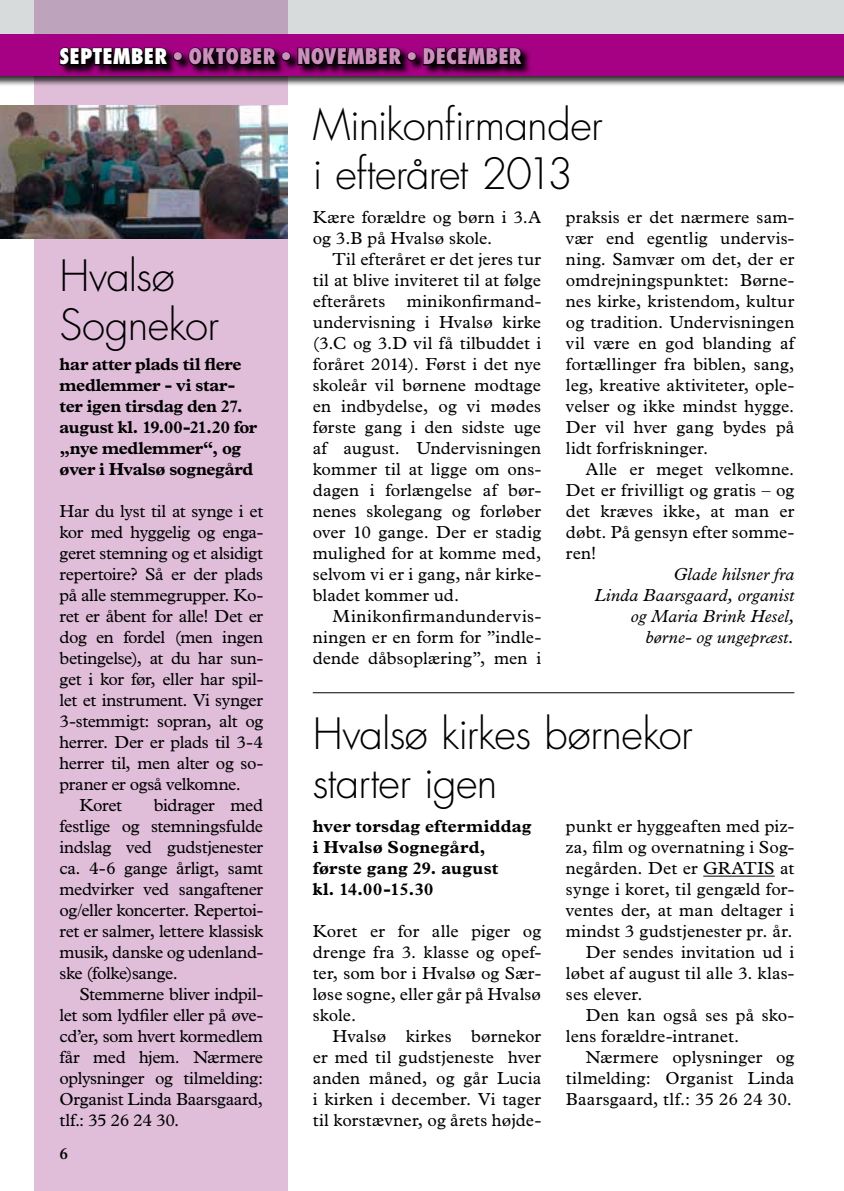
<style>
.page{position:relative;width:844px;height:1191px;background:#fff}
.page>*{position:absolute;margin:0;border:0;box-sizing:border-box;transform-origin:0 0}
.t1{font:300 42px/49px "Futura Std";letter-spacing:-.015em;color:#000}
.t2{font:800 condensed 21px "Futura Std";letter-spacing:.005em;color:#cd8fbd}
.t3{font:17.5px/21px "Plantin Std";color:#000;text-align:justify}
.t4{font:700 17.5px/21px "Plantin Std";letter-spacing:-.005em;color:#000}
.t5{font:17.5px "Plantin Std";letter-spacing:-.02em;color:#000}
.t6{font:17.5px "Plantin Std";letter-spacing:-.025em;color:#000}
.t7{font:italic 17.5px/21px "Plantin Std";letter-spacing:.01em;color:#000;text-align:right}
.t8{font:17.5px "Plantin Std";letter-spacing:.02em;color:#000}
.t9{font:600 16.62px "Plantin Std";color:#000}
.s1{color:#fff}
</style>
<div class="page">
<div style="left:0;top:0;width:843px;height:76px;background:#d8dbdc"></div>
<div style="left:35px;top:0;width:253px;height:1191px;background:#e0beda"></div>
<div style="left:0;top:34px;width:843px;height:52px;background:#000;opacity:.75"></div>
<div style="left:0;top:35px;width:843px;height:41px;background:#a60084"></div>
<svg style="left:169px;top:49px;width:361px;height:26px"></svg>
<svg style="left:58px;top:0;width:111px;height:85px"></svg>
<div style="left:173px;top:52px;width:9px;height:9px;border:2px solid #000;border-radius:50%"></div>
<svg style="left:187px;top:47px;width:90px;height:20px;background:#26001e"></svg>
<div style="left:281px;top:52px;width:10px;height:9px;border:2px solid #000;border-radius:50%"></div>
<svg style="left:296px;top:34px;width:107px;height:52px"></svg>
<div style="left:407px;top:52px;width:9px;height:9px;border:2px solid #000;border-radius:50%"></div>
<svg style="left:422px;top:34px;width:101px;height:51px"></svg>
<img style="left:0;top:106px;width:288px;height:133px">
<hr style="left:703px;top:875px;width:71px;height:1px;background:#000">
<hr style="left:313px;top:692px;width:481px;height:1px;background:#000">
<p class="t2" style="left:60px;top:43px;width:463px"><span class="s1">SEPTEMBER</span> • OKTOBER • NOVEMBER • DECEMBER</p>
<h1 class="t1" style="left:60px;top:253px;width:161px">Hvalsø<br>Sognekor</h1>
<p class="t4" style="left:60px;top:354px;width:199px">har atter plads til flere medlemmer - vi star&shy;ter igen tirsdag den 27. august kl. 19.00-21.20 for „nye medlemmer“, og øver i Hvalsø sognegård</p>
<p class="t3" style="left:60px;top:501px;width:205px">Har du lyst til at synge i et</p>
<p class="t5" style="left:60px;top:522px;width:205px">kor med hyggelig og enga-</p>
<p class="t5" style="left:60px;top:543px;width:205px">geret stemning og et alsidigt</p>
<p class="t5" style="left:60px;top:564px;width:205px">repertoire? Så er der plads</p>
<p class="t6" style="left:60px;top:585px;width:205px">på alle stemmegrupper. Ko-</p>
<p class="t5" style="left:60px;top:606px;width:205px">ret er åbent for alle! Det er</p>
<p class="t6" style="left:60px;top:627px;width:205px">dog en fordel (men ingen</p>
<p class="t5" style="left:60px;top:648px;width:205px">betingelse), at du har sun-</p>
<p class="t6" style="left:60px;top:669px;width:205px">get i kor før, eller har spil-</p>
<p class="t3" style="left:60px;top:690px;width:205px">let et instrument. Vi synger</p>
<p class="t6" style="left:60px;top:711px;width:205px">3-stemmigt: sopran, alt og</p>
<p class="t5" style="left:60px;top:732px;width:205px">herrer. Der er plads til 3-4</p>
<p class="t5" style="left:60px;top:753px;width:205px">herrer til, men alter og so-</p>
<p class="t6" style="left:60px;top:774px;width:183px">praner er også velkomne.</p>
<p class="t3" style="left:79px;top:795px;width:44px">Koret</p>
<p class="t3" style="left:60px;top:795px;width:205px;text-indent:94px">bidrager med festlige og stemningsfulde indslag ved gudstjenester ca. 4-6 gange årligt, samt medvirker ved sangaftener og/eller koncerter. Repertoi&shy;ret er salmer, lettere klassisk musik, danske og udenland&shy;ske (folke)sange.</p>
<p class="t3" style="left:60px;top:984px;width:205px;text-indent:20px">Stemmerne bliver indpil&shy;let som lydfiler eller på øve&shy;cd’er, som hvert kormedlem får med hjem. Nærmere oplysninger og tilmelding:<br>Organist Linda Baarsgaard, tlf.: 35 26 24 30.</p>
<p class="t9" style="left:60px;top:1143px;width:10px">6</p>
<h1 class="t1" style="left:313px;top:102px;width:291px">Minikonfirmander i efteråret 2013</h1>
<p class="t3" style="left:313px;top:207px;width:230px">Kære forældre og børn i 3.A og 3.B på Hvalsø skole.</p>
<p class="t3" style="left:313px;top:249px;width:230px;text-indent:20px">Til efteråret er det jeres tur til at blive inviteret til at følge efterårets minikonfirmand&shy;undervisning i Hvalsø kirke (3.C og 3.D vil få tilbuddet i foråret 2014). Først i det nye skoleår vil børnene modtage en indbydelse, og vi mødes første gang i den sidste uge af august. Undervisningen kommer til at ligge om ons&shy;dagen i forlængelse af bør&shy;nenes skolegang og forløber over 10 gange. Der er stadig mulighed for at komme med, selvom vi er i gang, når kirke&shy;bladet kommer ud.</p>
<p class="t3" style="left:313px;top:606px;width:230px;text-indent:20px">Minikonfirmandundervis&shy;ningen er en form for ”indle&shy;dende dåbsoplæring”, men i</p>
<p class="t3" style="left:566px;top:207px;width:230px">praksis er det nærmere sam&shy;vær end egentlig undervis&shy;ning. Samvær om det, der er omdrejningspunktet: Børne&shy;nes kirke, kristendom, kultur og tradition. Undervisningen vil være en god blanding af fortællinger fra biblen, sang, leg, kreative aktiviteter, ople&shy;velser og ikke mindst hygge.<br>Der vil hver gang bydes på lidt forfriskninger.</p>
<p class="t3" style="left:566px;top:459px;width:230px;text-indent:20px">Alle er meget velkomne.<br>Det er frivilligt og gratis – og det kræves ikke, at man er døbt. På gensyn efter somme&shy;ren!</p>
<p class="t7" style="left:594px;top:564px;width:201px">Glade hilsner fra<br>Linda Baarsgaard, organist og Maria Brink Hesel, børne- og ungepræst.</p>
<h1 class="t1" style="left:313px;top:711px;width:381px">Hvalsø kirkes børnekor starter igen</h1>
<p class="t4" style="left:313px;top:816px;width:220px">hver torsdag eftermiddag i Hvalsø Sognegård, første gang 29. august<br>kl. 14.00-15.30</p>
<p class="t3" style="left:313px;top:921px;width:230px">Koret er for alle piger og drenge fra 3. klasse og opef&shy;ter, som bor i Hvalsø og Sær&shy;løse sogne, eller går på Hvalsø skole.</p>
<p class="t3" style="left:313px;top:1026px;width:230px;text-indent:20px">Hvalsø kirkes børnekor er med til gudstjeneste hver anden måned, og går Lucia i kirken i december. Vi tager til korstævner, og årets højde-</p>
<p class="t3" style="left:566px;top:816px;width:230px">punkt er hyggeaften med piz-</p>
<p class="t3" style="left:566px;top:837px;width:230px">za, film og overnatning i Sog-</p>
<p class="t3" style="left:566px;top:858px;width:230px">negården. Det er GRATIS at</p>
<p class="t3" style="left:566px;top:879px;width:230px">synge i koret, til gengæld for-</p>
<p class="t3" style="left:566px;top:900px;width:230px">ventes der, at man deltager i</p>
<p class="t3" style="left:566px;top:921px;width:228px">mindst 3 gudstjenester pr. år.</p>
<p class="t3" style="left:585px;top:942px;width:210px">Der sendes invitation ud i</p>
<p class="t3" style="left:566px;top:963px;width:230px">løbet af august til alle 3. klas-</p>
<p class="t3" style="left:566px;top:984px;width:78px">ses elever.</p>
<p class="t3" style="left:585px;top:1005px;width:210px">Den kan også ses på sko-</p>
<p class="t3" style="left:566px;top:1026px;width:175px">lens forældre-intranet.</p>
<p class="t3" style="left:585px;top:1047px;width:210px">Nærmere oplysninger og</p>
<p class="t8" style="left:566px;top:1068px;width:230px">tilmelding: Organist Linda</p>
<p class="t3" style="left:566px;top:1089px;width:227px">Baarsgaard, tlf.: 35 26 24 30.</p>
</div>
